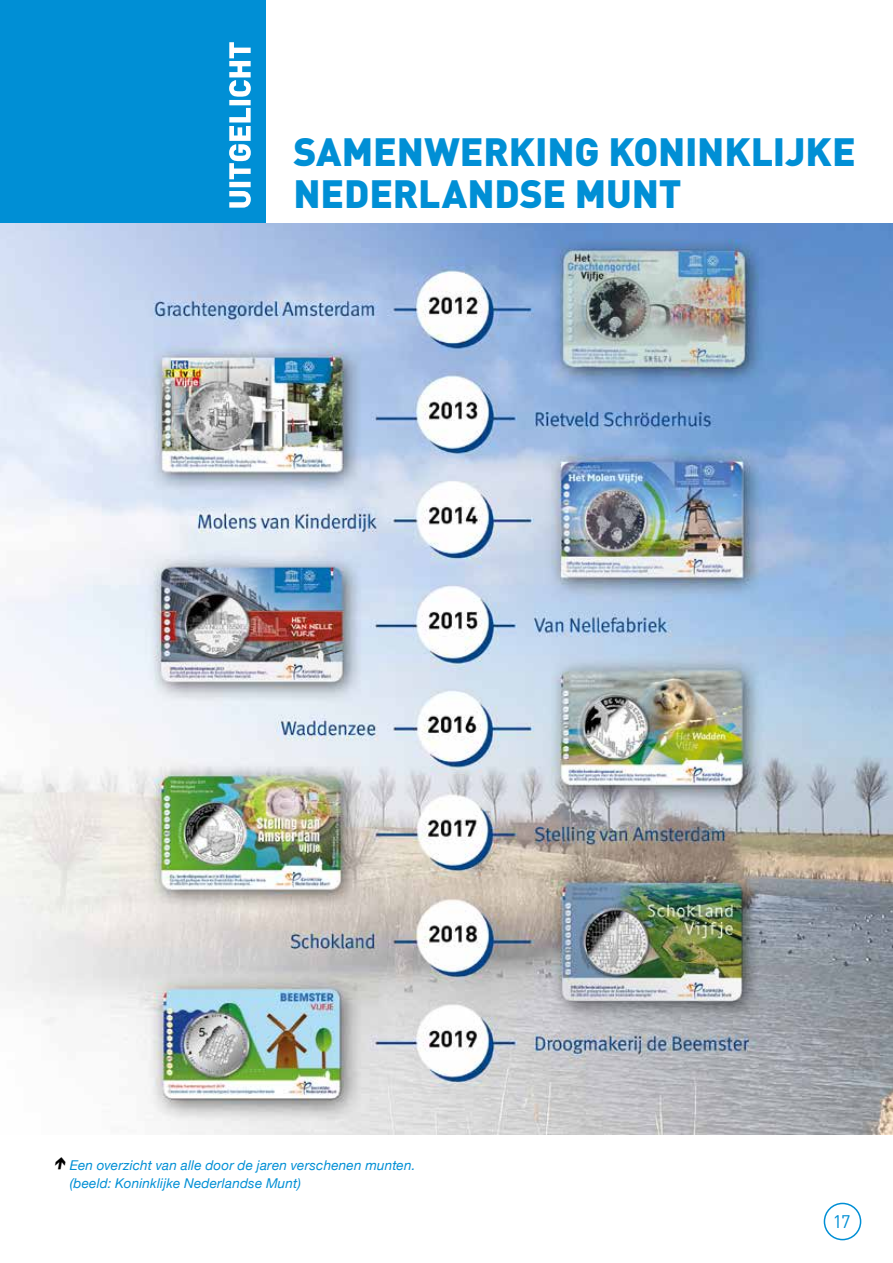
<style>
.page{position:relative;width:893px;height:1263px;background:#fff}
.page>*{position:absolute;margin:0;border:0;box-sizing:border-box;transform-origin:0 0}
.t1{font:900 39px/42px "DIN";letter-spacing:-.005em;color:#008fd5}
.t2{font:18px "DIN";color:#008fd5}
.t3{font:italic 13.5px/18px "Helvetica Neue";letter-spacing:.015em;color:#008fd5}
</style>
<div class="page">
<div style="left:824px;top:1203px;width:37px;height:37px;border:2px solid #008fd5;border-radius:50%"></div>
<div style="left:0;top:0;width:266px;height:224px;background:#008fd5"></div>
<svg style="left:229px;top:42px;width:22px;height:166px"></svg>
<img style="left:0;top:224px;width:893px;height:910px">
<h1 class="t1" style="left:294px;top:129px;width:564px">SAMENWERKING KONINKLIJKE<br>NEDERLANDSE MUNT</h1>
<p class="t3" style="left:70px;top:1157px;width:347px">Een overzicht van alle door de jaren verschenen munten. (beeld: Koninklijke Nederlandse Munt)</p>
<h2 class="t2" style="left:833px;top:1210px;width:19px">17</h2>
</div>
